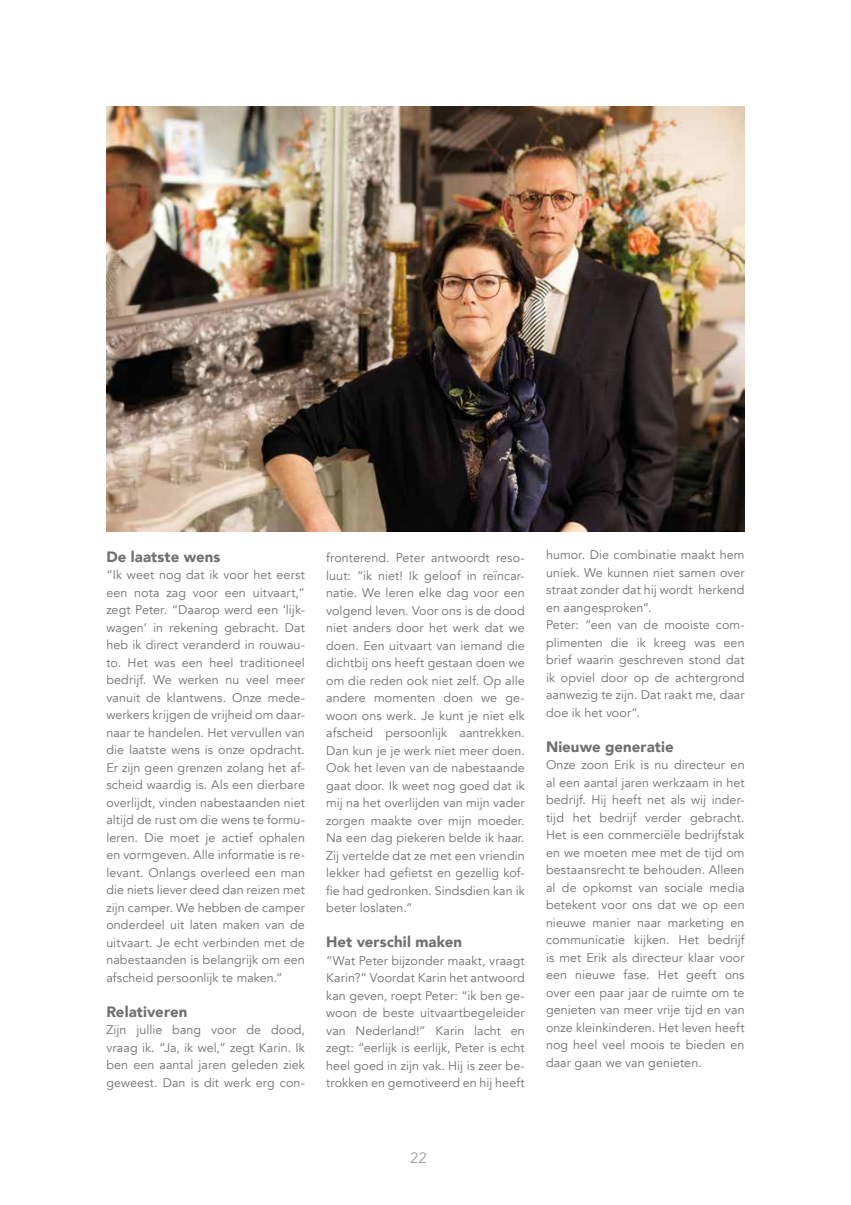
<style>
.page{position:relative;width:851px;height:1205px;background:#fff}
.page>*{position:absolute;margin:0;border:0;box-sizing:border-box;transform-origin:0 0}
.t1{font:900 15px "Avenir";letter-spacing:.005em;color:#706f6f}
.t2{font:15px "Avenir";color:#9d9d9c}
.t3{font:12.5px/17.5px "Avenir";letter-spacing:.005em;color:#706f6f;text-align:justify}
</style>
<div class="page">
<img style="left:106px;top:106px;width:638px;height:425px">
<p class="t1" style="left:106px;top:543px;width:116px">De laatste wens</p>
<p class="t3" style="left:106px;top:566px;width:200px">“Ik weet nog dat ik voor het eerst een nota zag voor een uitvaart,” zegt Peter. “Daarop werd een ‘lijk&shy;wagen’ in rekening gebracht. Dat heb ik direct veranderd in rouwau&shy;to. Het was een heel traditioneel bedrijf. We werken nu veel meer vanuit de klantwens. Onze mede&shy;werkers krijgen de vrijheid om daar&shy;naar te handelen. Het vervullen van die laatste wens is onze opdracht.<br>Er zijn geen grenzen zolang het af&shy;scheid waardig is. Als een dierbare overlijdt, vinden nabestaanden niet altijd de rust om die wens te formu&shy;leren. Die moet je actief ophalen en vormgeven. Alle informatie is re&shy;levant. Onlangs overleed een man die niets liever deed dan reizen met zijn camper. We hebben de camper onderdeel uit laten maken van de uitvaart. Je echt verbinden met de nabestaanden is belangrijk om een afscheid persoonlijk te maken.”</p>
<p class="t1" style="left:106px;top:998px;width:83px">Relativeren</p>
<p class="t3" style="left:106px;top:1021px;width:200px">Zijn jullie bang voor de dood, vraag ik. “Ja, ik wel,” zegt Karin. Ik ben een aantal jaren geleden ziek geweest. Dan is dit werk erg con-</p>
<p class="t3" style="left:326px;top:549px;width:200px">fronterend. Peter antwoordt reso&shy;luut: “ik niet! Ik geloof in reïncar&shy;natie. We leren elke dag voor een volgend leven. Voor ons is de dood niet anders door het werk dat we doen. Een uitvaart van iemand die dichtbij ons heeft gestaan doen we om die reden ook niet zelf. Op alle andere momenten doen we ge&shy;woon ons werk. Je kunt je niet elk afscheid persoonlijk aantrekken.<br>Dan kun je je werk niet meer doen.<br>Ook het leven van de nabestaande gaat door. Ik weet nog goed dat ik mij na het overlijden van mijn vader zorgen maakte over mijn moeder.<br>Na een dag piekeren belde ik haar.<br>Zij vertelde dat ze met een vriendin lekker had gefietst en gezellig kof&shy;fie had gedronken. Sindsdien kan ik beter loslaten.”</p>
<p class="t1" style="left:326px;top:929px;width:137px">Het verschil maken</p>
<p class="t3" style="left:326px;top:952px;width:200px">“Wat Peter bijzonder maakt, vraagt Karin?” Voordat Karin het antwoord kan geven, roept Peter: “ik ben ge&shy;woon de beste uitvaartbegeleider van Nederland!” Karin lacht en zegt: “eerlijk is eerlijk, Peter is echt heel goed in zijn vak. Hij is zeer be&shy;trokken en gemotiveerd en hij heeft</p>
<p class="t3" style="left:546px;top:546px;width:200px;text-align:left">humor. Die combinatie maakt hem uniek. We kunnen niet samen over straat zonder dat hij wordt herkend en aangesproken”.<br>Peter: “een van de mooiste com&shy;plimenten die ik kreeg was een brief waarin geschreven stond dat ik opviel door op de achtergrond aanwezig te zijn. Dat raakt me, daar doe ik het voor”.</p>
<p class="t1" style="left:546px;top:734px;width:129px">Nieuwe generatie</p>
<p class="t3" style="left:546px;top:756px;width:200px">Onze zoon Erik is nu directeur en al een aantal jaren werkzaam in het bedrijf. Hij heeft net als wij inder&shy;tijd het bedrijf verder gebracht.<br>Het is een commerciële bedrijfstak en we moeten mee met de tijd om bestaansrecht te behouden. Alleen al de opkomst van sociale media betekent voor ons dat we op een nieuwe manier naar marketing en communicatie kijken. Het bedrijf is met Erik als directeur klaar voor een nieuwe fase. Het geeft ons over een paar jaar de ruimte om te genieten van meer vrije tijd en van onze kleinkinderen. Het leven heeft nog heel veel moois te bieden en daar gaan we van genieten.</p>
<p class="t2" style="left:410px;top:1149px;width:18px">22</p>
</div>
